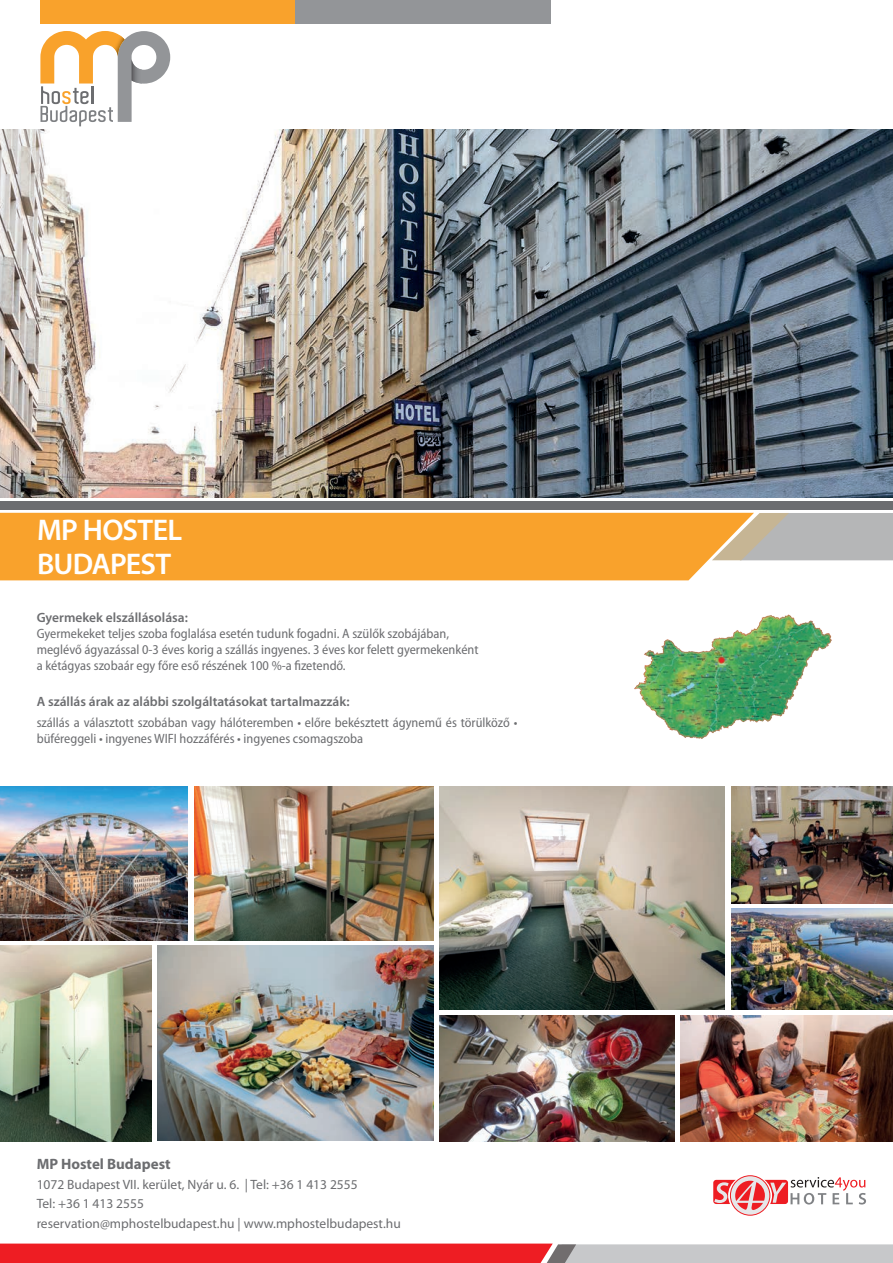
<style>
.page{position:relative;width:893px;height:1263px;background:#fff}
.page>*{position:absolute;margin:0;border:0;box-sizing:border-box;transform-origin:0 0}
.t1{font:600 30px/34.5px "Myriad Pro";letter-spacing:-.02em;color:#fff}
.t2{font:700 15px "Myriad Pro";color:#6c6d70}
.t3{font:semi-condensed 13.5px/16.2px "Myriad Pro";color:#6c6d70}
.t4{font:13.5px/19.5px "Myriad Pro";color:#6c6d70}
.t5{font:600 13.5px "Myriad Pro";color:#6c6d70}
</style>
<div class="page">
<div style="left:40px;top:0;width:256px;height:23px;background:#f9a22c"></div>
<div style="left:296px;top:0;width:255px;height:23px;background:#939598"></div>
<div style="left:0;top:501px;width:893px;height:8px;background:#6c6d70"></div>
<svg style="left:754px;top:513px;width:139px;height:48px"></svg>
<div style="left:0;top:513px;width:754px;height:67px;background:#f9a22c"></div>
<svg style="left:0;top:1243px;width:893px;height:20px"></svg>
<img style="left:634px;top:614px;width:198px;height:125px">
<div style="left:730px;top:1176px;width:40px;height:39px;background:#e6e7e9;border-radius:50%"></div>
<div style="left:730px;top:1175px;width:40px;height:40px;border:1px solid #ee1d23;border-radius:50%"></div>
<svg style="left:713px;top:1177px;width:153px;height:33px"></svg>
<img style="left:0;top:130px;width:893px;height:367px">
<img style="left:0;top:786px;width:187px;height:155px">
<img style="left:194px;top:786px;width:239px;height:155px">
<img style="left:158px;top:945px;width:275px;height:195px">
<img style="left:440px;top:1015px;width:234px;height:126px">
<img style="left:680px;top:1015px;width:213px;height:126px">
<img style="left:731px;top:909px;width:162px;height:100px">
<img style="left:440px;top:786px;width:284px;height:223px">
<img style="left:0;top:945px;width:152px;height:196px">
<img style="left:731px;top:786px;width:162px;height:118px">
<svg style="left:40px;top:31px;width:130px;height:95px"></svg>
<h1 class="t1" style="left:37px;top:512px;width:147px">MP HOSTEL<br>BUDAPEST</h1>
<p class="t5" style="left:37px;top:608px;width:153px">Gyermekek elszállásolása:</p>
<p class="t3" style="left:37px;top:625px;width:443px">Gyermekeket teljes szoba foglalása esetén tudunk fogadni. A szülők szobájában, meglévő ágyazással 0-3 éves korig a szállás ingyenes. 3 éves kor felett gyermekenként a kétágyas szobaár egy főre eső részének 100 %-a fizetendő.</p>
<p class="t5" style="left:37px;top:693px;width:314px">A szállás árak az alábbi szolgáltatásokat tartalmazzák:</p>
<p class="t3" style="left:37px;top:714px;width:482px">szállás a választott szobában vagy hálóteremben • előre bekésztett ágynemű és törülköző • büféreggeli • ingyenes WIFI hozzáférés • ingyenes csomagszoba</p>
<p class="t2" style="left:37px;top:1154px;width:136px">MP Hostel Budapest</p>
<p class="t4" style="left:37px;top:1174px;width:366px">1072 Budapest VII. kerület, Nyár u. 6. | Tel: +36 1 413 2555<br>Tel: +36 1 413 2555<br>reservation@mphostelbudapest.hu | www.mphostelbudapest.hu</p>
</div>
